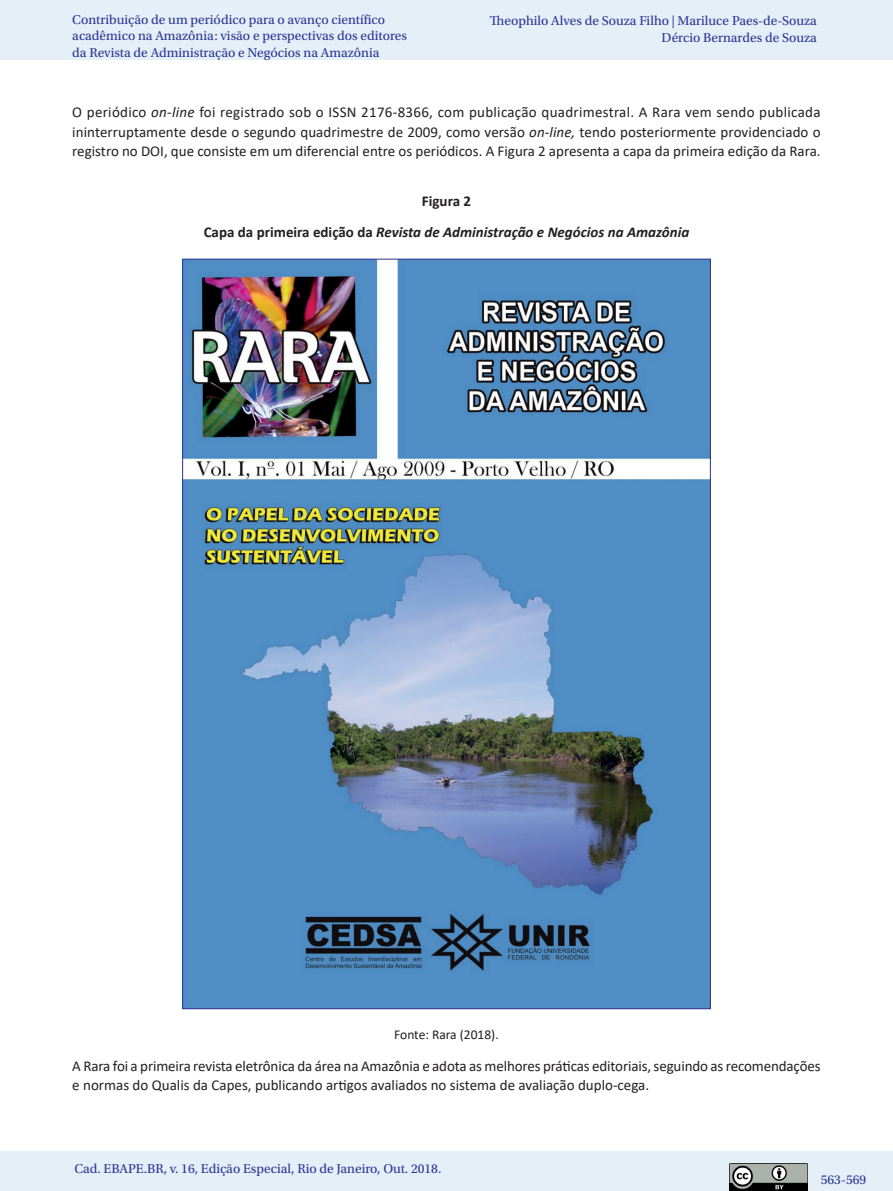
<style>
.page{position:relative;width:893px;height:1191px;background:#fff}
.page>*{position:absolute;margin:0;border:0;box-sizing:border-box;transform-origin:0 0}
._06_0_texto{font:15px/19.5px "Calibri";letter-spacing:-.01em;color:#231f20;text-align:justify}
._08_2_tabela_titulo{font:italic 700 15px "Calibri";color:#231f20}
._08_2_tabela_titulo-2{font:700 15px "Calibri";color:#231f20}
.t1{font:13.5px/16.5px "Utopia Std";color:#2b3393}
._00__fonte_legenda_f{font:13.5px "Calibri";color:#231f20}
.s1{font-style:italic}
.s2{font-style:normal}
</style>
<div class="page">
<div style="left:0;top:1151px;width:893px;height:40px;background:#e4eff8"></div>
<img style="left:730px;top:1163px;width:77px;height:27px">
<div style="left:0;top:0;width:893px;height:60px;background:#e4eff8"></div>
<img style="left:184px;top:261px;width:525px;height:746px">
<p class="t1" style="left:72px;top:11px;width:336px">Contribuição de um periódico para o avanço científico acadêmico na Amazônia: visão e perspectivas dos editores da Revista de Administração e Negócios na Amazônia</p>
<p class="t1" style="left:490px;top:13px;width:329px;text-align:right">Theophilo Alves de Souza Filho | Mariluce Paes-de-Souza<br>Dércio Bernardes de Souza</p>
<p class="_06_0_texto" style="left:72px;top:102px;width:750px">O periódico <span class="s1">on-line</span> foi registrado sob o ISSN 2176-8366, com publicação quadrimestral. A Rara vem sendo publicada ininterruptamente desde o segundo quadrimestre de 2009, como versão <span class="s1">on-line,</span> tendo posteriormente providenciado o registro no DOI, que consiste em um diferencial entre os periódicos. A Figura 2 apresenta a capa da primeira edição da Rara.</p>
<p class="_08_2_tabela_titulo-2" style="left:422px;top:190px;width:51px">Figura 2</p>
<p class="_08_2_tabela_titulo" style="left:204px;top:221px;width:487px"><span class="s2">Capa da primeira edição da</span> Revista de Administração e Negócios na Amazônia</p>
<p class="_00__fonte_legenda_f" style="left:394px;top:1024px;width:106px">Fonte: Rara (2018).</p>
<p class="_06_0_texto" style="left:72px;top:1055px;width:750px">A Rara foi a primeira revista eletrônica da área na Amazônia e adota as melhores práticas editoriais, seguindo as recomendações e normas do Qualis da Capes, publicando artigos avaliados no sistema de avaliação duplo-cega.</p>
<p class="t1" style="left:74px;top:1160px;width:369px">Cad. EBAPE.BR, v. 16, Edição Especial, Rio de Janeiro, Out. 2018.</p>
<p class="t1" style="left:821px;top:1171px;width:47px">563-569</p>
</div>
